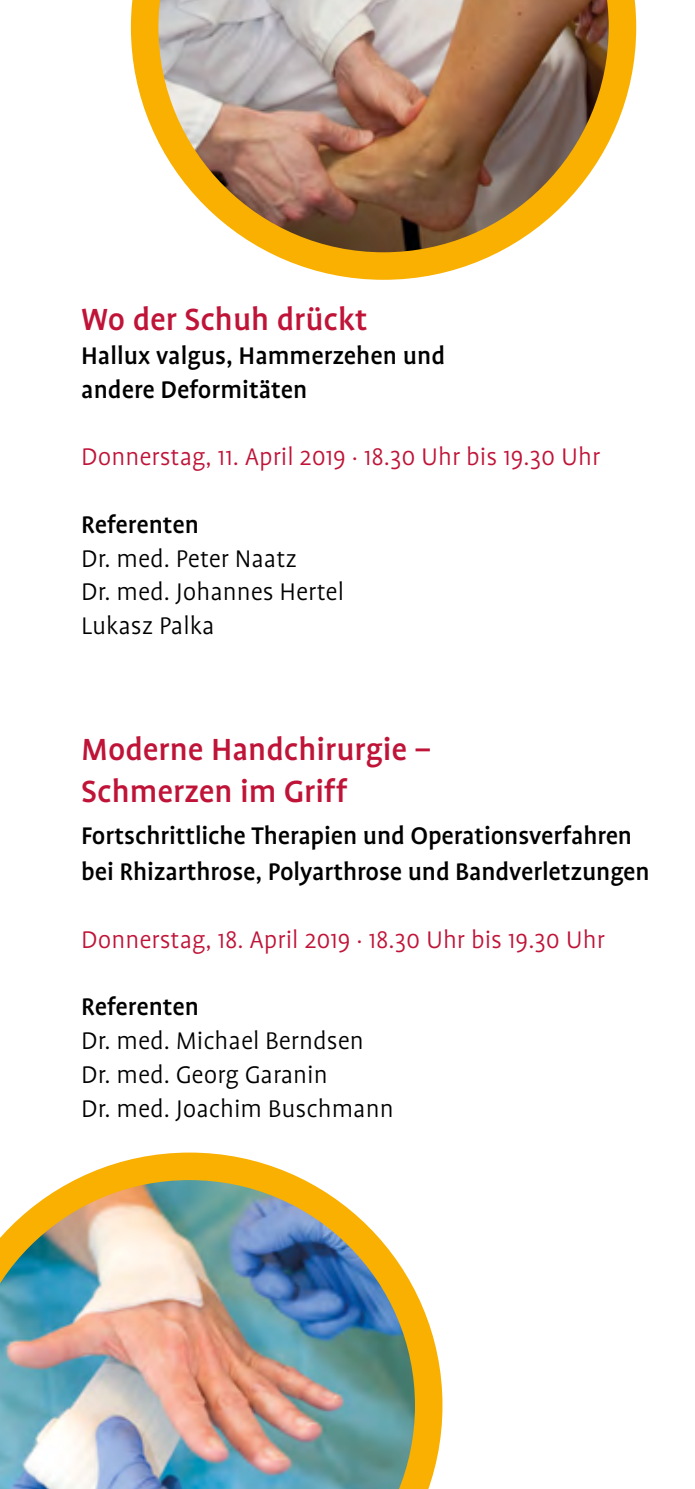
<style>
.page{position:relative;width:695px;height:1489px;background:#fff}
.page>*{position:absolute;margin:0;border:0;box-sizing:border-box;transform-origin:0 0}
.t1{font:500 35px/42px "Profile OT";color:#bf1438}
.t2{font:500 27.5px/33.8px "Profile OT";letter-spacing:-.005em;color:#000}
.t3{font:300 27.5px/33.8px "Profile OT";color:#000}
.t4{font:300 27.5px "Profile OT";color:#bf1438}
.s1{font-weight:500}
</style>
<div class="page">
<img style="left:0;top:1152px;width:442px;height:336px">
<img style="left:131px;top:0;width:505px;height:280px">
<p class="t1" style="left:81px;top:299px;width:288px">Wo der Schuh drückt</p>
<p class="t2" style="left:81px;top:339px;width:365px">Hallux valgus, Hammerzehen und andere Deformitäten</p>
<p class="t4" style="left:81px;top:441px;width:520px">Donnerstag, 11. April 2019 . 18.30 Uhr bis 19.30 Uhr</p>
<p class="t3" style="left:81px;top:508px;width:264px"><span class="s1">Referenten<br></span>Dr. med. Peter Naatz<br>Dr. med. Johannes Hertel<br>Lukasz Palka</p>
<p class="t1" style="left:81px;top:729px;width:351px">Moderne Handchirurgie –<br>Schmerzen im Griff</p>
<p class="t2" style="left:81px;top:818px;width:570px;line-height:36px">Fortschrittliche Therapien und Operationsverfahren bei Rhizarthrose, Polyarthrose und Bandverletzungen</p>
<p class="t4" style="left:81px;top:923px;width:525px">Donnerstag, 18. April 2019 . 18.30 Uhr bis 19.30 Uhr</p>
<p class="t3" style="left:81px;top:990px;width:314px"><span class="s1">Referenten<br></span>Dr. med. Michael Berndsen<br>Dr. med. Georg Garanin<br>Dr. med. Joachim Buschmann</p>
</div>
